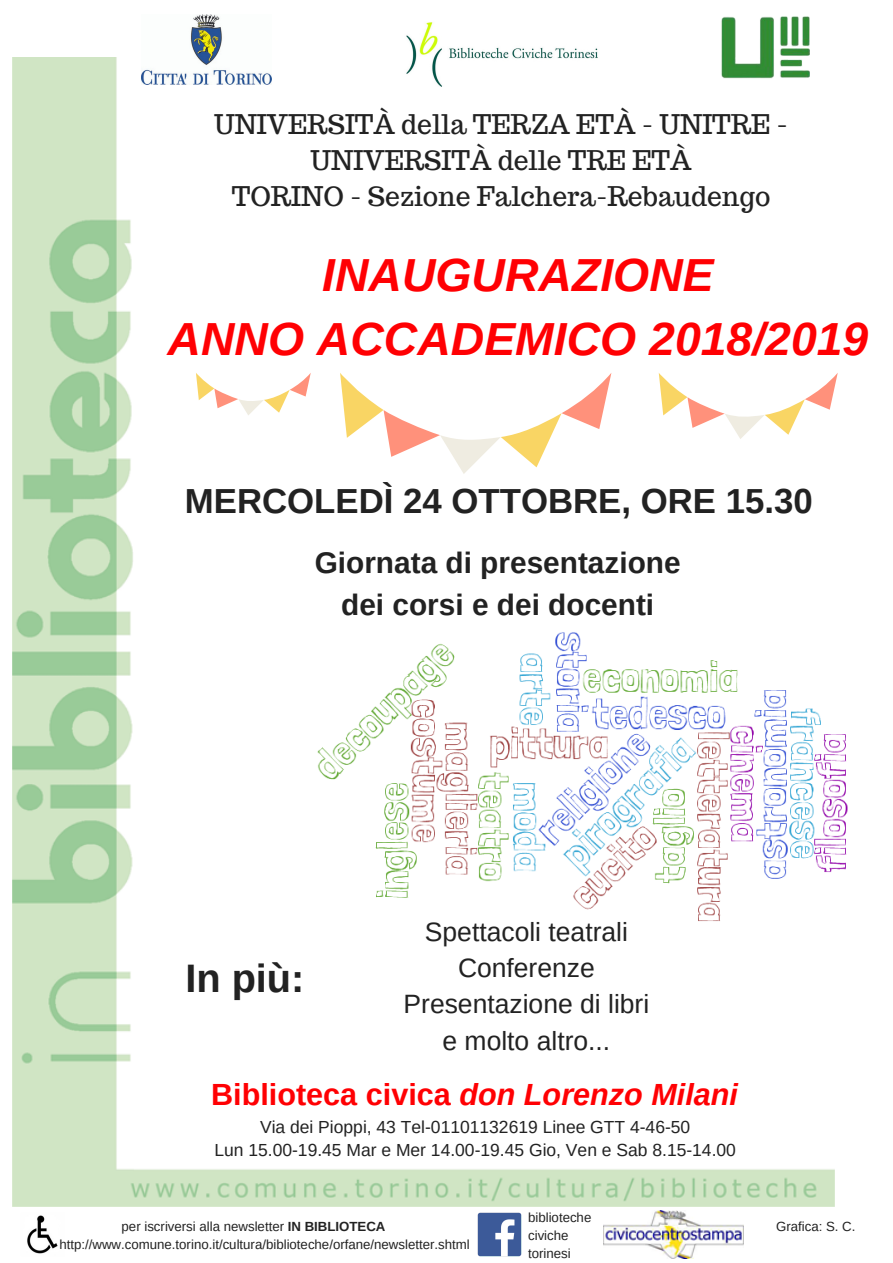
<style>
.page{position:relative;width:893px;height:1263px;background:#fff}
.page>*{position:absolute;margin:0;border:0;box-sizing:border-box;transform-origin:0 0}
.t1{font:italic 700 46.35px/64.2px "Arimo";color:#ff0003;text-align:center}
.t2{font:700 39.75px "Arimo";color:#222}
.t3{font:700 34.8px "Arimo";color:#222}
.t4{font:700 30.6px "Arimo";color:#ff0003}
.t5{font:700 29.85px/41.7px "Arimo";color:#222;text-align:center}
.t6{font:26.55px/36px "Trocchi";color:#222;text-align:center}
.t7{font:26.55px/36px "Arimo";color:#222;text-align:center}
.t8{font:17.55px/23.7px "Arimo";color:#222;text-align:center}
.t9{font:13.2px/18px "Arimo";color:#222}
.s1{font-style:italic}
.s2{font-weight:700}
</style>
<div class="page">
<img style="left:12px;top:57px;width:823px;height:1150px">
<img style="left:142px;top:15px;width:129px;height:69px">
<img style="left:402px;top:22px;width:199px;height:86px">
<img style="left:477px;top:1213px;width:44px;height:44px">
<img style="left:27px;top:1215px;width:31px;height:39px">
<img style="left:604px;top:1210px;width:139px;height:49px">
<img style="left:721px;top:16px;width:89px;height:80px">
<img style="left:167px;top:465px;width:681px;height:637px">
<svg style="left:659px;top:373px;width:179px;height:66px"></svg>
<svg style="left:340px;top:373px;width:271px;height:101px"></svg>
<svg style="left:196px;top:373px;width:115px;height:42px"></svg>
<h3 class="t6" style="left:214px;top:106px;width:576px">UNIVERSITÀ della TERZA ETÀ - UNITRE -<br>UNIVERSITÀ delle TRE ETÀ<br>TORINO - Sezione Falchera-Rebaudengo</h3>
<h1 class="t1" style="left:168px;top:242px;width:702px">INAUGURAZIONE<br>ANNO ACCADEMICO 2018/2019</h1>
<h3 class="t3" style="left:185px;top:482px;width:629px">MERCOLEDÌ 24 OTTOBRE, ORE 15.30</h3>
<h3 class="t5" style="left:315px;top:542px;width:367px">Giornata di presentazione dei corsi e dei docenti</h3>
<h2 class="t2" style="left:185px;top:956px;width:121px">In più:</h2>
<h3 class="t7" style="left:404px;top:914px;width:247px">Spettacoli teatrali<br>Conferenze<br>Presentazione di libri e molto altro...</h3>
<h3 class="t4" style="left:211px;top:1077px;width:528px">Biblioteca civica <span class="s1">don Lorenzo Milani</span></h3>
<h3 class="t8" style="left:214px;top:1115px;width:523px">Via dei Pioppi, 43 Tel-01101132619 Linee GTT 4-46-50<br>Lun 15.00-19.45 Mar e Mer 14.00-19.45 Gio, Ven e Sab 8.15-14.00</h3>
<p class="t9" style="left:59px;top:1217px;width:412px;text-indent:62px">per iscriversi alla newsletter <span class="s2">IN BIBLIOTECA </span>http://www.comune.torino.it/cultura/biblioteche/orfane/newsletter.shtml</p>
<p class="t9" style="left:528px;top:1208px;width:65px">biblioteche civiche torinesi</p>
<p class="t9" style="left:776px;top:1217px;width:81px">Grafica: S. C.</p>
</div>
